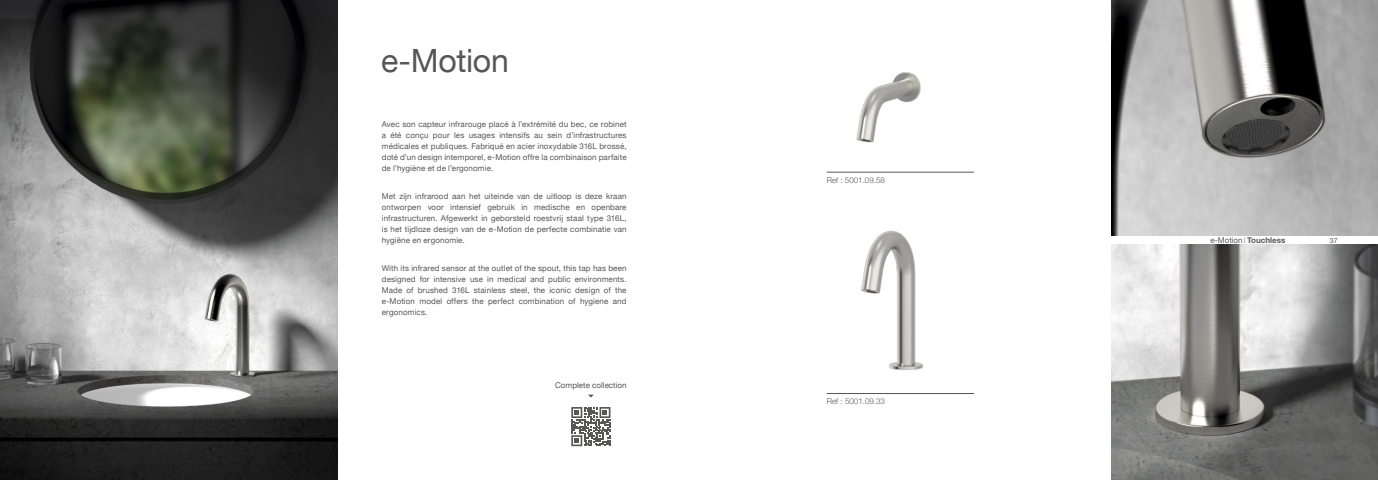
<style>
.page{position:relative;width:1378px;height:480px;background:#fff}
.page>*{position:absolute;margin:0;border:0;box-sizing:border-box;transform-origin:0 0}
.t1{font:32px "Helvetica Neue";letter-spacing:-.01em;color:#565656}
.t2{font:8px/11px "Helvetica Neue";letter-spacing:.015em;color:#565656;text-align:justify}
.t3{font:300 8px "Helvetica Neue";color:#565656}
.t4{font:700 8px "Helvetica Neue";color:#565656}
.t5{font:7px "Helvetica Neue";color:#565656}
.t6{font:5.8px "Helvetica Neue";color:#565656}
.s1{font-weight:400}
</style>
<div class="page">
<img style="left:1111px;top:244px;width:267px;height:235px">
<img style="left:1111px;top:0;width:267px;height:235px">
<hr style="left:826px;top:172px;width:148px;height:1px;background:#565656">
<hr style="left:827px;top:393px;width:147px;height:1px;background:#565656">
<img style="left:856px;top:72px;width:65px;height:71px">
<img style="left:861px;top:230px;width:62px;height:140px">
<img style="left:0;top:0;width:338px;height:479px">
<svg style="left:588px;top:394px;width:6px;height:3px"></svg>
<svg style="left:571px;top:407px;width:40px;height:40px"></svg>
<svg style="left:571px;top:407px;width:39px;height:38px"></svg>
<h1 class="t1" style="left:381px;top:49px;width:129px">e-Motion</h1>
<p class="t2" style="left:382px;top:119px;width:246px">Avec son capteur infrarouge placé à l’extrémité du bec, ce robinet a été conçu pour les usages intensifs au sein d’infrastructures médicales et publiques. Fabriqué en acier inoxydable 316L brossé, doté d’un design intemporel, e-Motion offre la combinaison parfaite de l’hygiène et de l’ergonomie.</p>
<p class="t2" style="left:382px;top:191px;width:246px">Met zijn infrarood aan het uiteinde van de uitloop is deze kraan ontworpen voor intensief gebruik in medische en openbare infrastructuren. Afgewerkt in geborsteld roestvrij staal type 316L, is het tijdloze design van de e-Motion de perfecte combinatie van hygiëne en ergonomie.</p>
<p class="t2" style="left:382px;top:263px;width:246px">With its infrared sensor at the outlet of the spout, this tap has been designed for intensive use in medical and public environments.<br>Made of brushed 316L stainless steel, the iconic design of the e-Motion model offers the perfect combination of hygiene and ergonomics.</p>
<p class="t2" style="left:555px;top:380px;width:73px">Complete collection</p>
<p class="t3" style="left:826px;top:176px;width:60px">Ref : 5001.09.58</p>
<p class="t3" style="left:827px;top:397px;width:60px">Ref : 5001.09.33</p>
<p class="t4" style="left:1210px;top:234px;width:77px"><span class="s1">e-Motion</span> Touchless</p>
<p class="t6" style="left:1244px;top:237px;width:3px">|</p>
<p class="t5" style="left:1330px;top:237px;width:9px">37</p>
</div>
